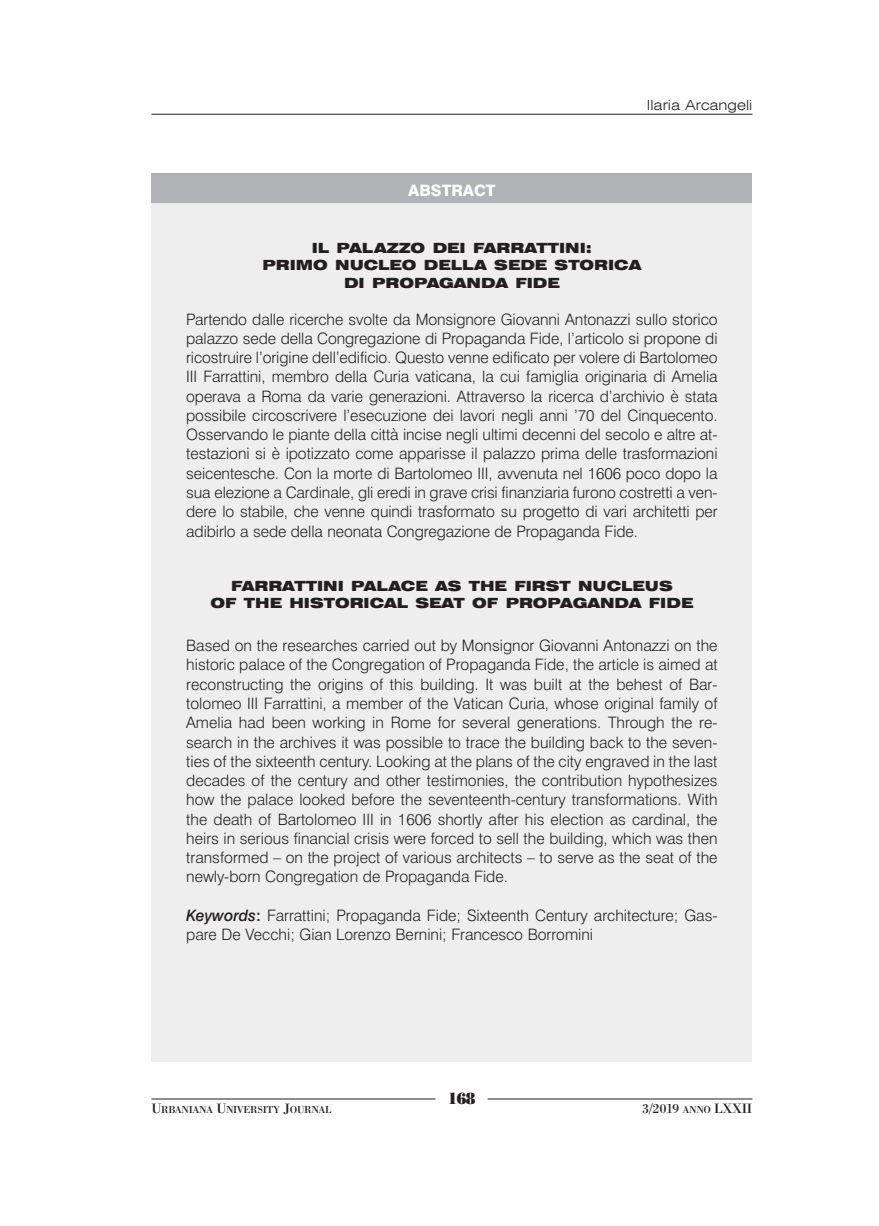
<style>
.page{position:relative;width:879px;height:1226px;background:#fff}
.page>*{position:absolute;margin:0;border:0;box-sizing:border-box;transform-origin:0 0}
.t1{font:16.1px "Bodoni Poster";color:#231f20;scale:.9 1}
.t2{font:300 15.75px/19.2px "Swiss 721 BT";color:#231f20;text-align:justify}
.t3{font:800 15.75px "Swiss 721 BT";color:#fff}
.t4{font:900 expanded 14px/17.5px "Swiss 721 BT";color:#231f20;text-align:center}
.t5{font:300 expanded 14px "Swiss 721 BT";color:#231f20}
.t6{font:14px "Bodoni BT";letter-spacing:-.025em;color:#231f20}
.t7{font:10.5px "Bodoni BT";letter-spacing:-.035em;color:#231f20}
.s1{font-weight:500;font-style:italic}
.s2{font-weight:500}
.s3{font-size:14px}
.s4{font-size:10.5px}
</style>
<div class="page">
<hr style="left:151px;top:114px;width:601px;height:1px;background:#231f20">
<hr style="left:151px;top:1098px;width:284px;height:1px;background:#231f20">
<hr style="left:487px;top:1098px;width:265px;height:1px;background:#231f20">
<div style="left:151px;top:173px;width:601px;height:889px;background:#eeeeef"></div>
<div style="left:151px;top:173px;width:601px;height:30px;background:#b2b3b7"></div>
<p class="t3" style="left:408px;top:183px;width:89px">ABSTRACT</p>
<p class="t5" style="left:646px;top:99px;width:107px">Ilaria Arcangeli</p>
<p class="t4" style="left:262px;top:240px;width:380px">IL PALAZZO DEI FARRATTINI:<br>PRIMO NUCLEO DELLA SEDE STORICA<br>DI PROPAGANDA FIDE</p>
<p class="t2" style="left:186px;top:311px;width:532px">Partendo dalle ricerche svolte da Monsignore Giovanni Antonazzi sullo storico palazzo sede della Congregazione di Propaganda Fide, l’articolo si propone di ricostruire l’origine dell’edificio. Questo venne edificato per volere di Bartolomeo III Farrattini, membro della Curia vaticana, la cui famiglia originaria di Amelia operava a Roma da varie generazioni. Attraverso la ricerca d’archivio è stata possibile circoscrivere l’esecuzione dei lavori negli anni ’70 del Cinquecento.<br>Osservando le piante della città incise negli ultimi decenni del secolo e altre at&shy;testazioni si è ipotizzato come apparisse il palazzo prima delle trasformazioni seicentesche. Con la morte di Bartolomeo III, avvenuta nel 1606 poco dopo la sua elezione a Cardinale, gli eredi in grave crisi finanziaria furono costretti a ven&shy;dere lo stabile, che venne quindi trasformato su progetto di vari architetti per adibirlo a sede della neonata Congregazione de Propaganda Fide.</p>
<p class="t4" style="left:210px;top:578px;width:484px">FARRATTINI PALACE AS THE FIRST NUCLEUS<br>OF THE HISTORICAL SEAT OF PROPAGANDA FIDE</p>
<p class="t2" style="left:186px;top:637px;width:532px">Based on the researches carried out by Monsignor Giovanni Antonazzi on the historic palace of the Congregation of Propaganda Fide, the article is aimed at reconstructing the origins of this building. It was built at the behest of Bar&shy;tolomeo III Farrattini, a member of the Vatican Curia, whose original family of Amelia had been working in Rome for several generations. Through the re&shy;search in the archives it was possible to trace the building back to the seven&shy;ties of the sixteenth century. Looking at the plans of the city engraved in the last decades of the century and other testimonies, the contribution hypothesizes how the palace looked before the seventeenth-century transformations. With the death of Bartolomeo III in 1606 shortly after his election as cardinal, the heirs in serious financial crisis were forced to sell the building, which was then transformed – on the project of various architects – to serve as the seat of the newly-born Congregation de Propaganda Fide.</p>
<p class="t2" style="left:186px;top:907px;width:532px"><span class="s1">Keywords</span><span class="s2">:</span> Farrattini; Propaganda Fide; Sixteenth Century architecture; Gas&shy;pare De Vecchi; Gian Lorenzo Bernini; Francesco Borromini</p>
<p class="t1" style="left:447px;top:1092px;width:32px">168</p>
<p class="t7" style="left:151px;top:1105px;width:181px"><span class="s3">U</span>RBANIANA <span class="s3">U</span>NIVERSITY <span class="s3">J</span>OURNAL</p>
<p class="t6" style="left:642px;top:1103px;width:111px">3/2019 <span class="s4">ANNO</span> LXXII</p>
</div>
